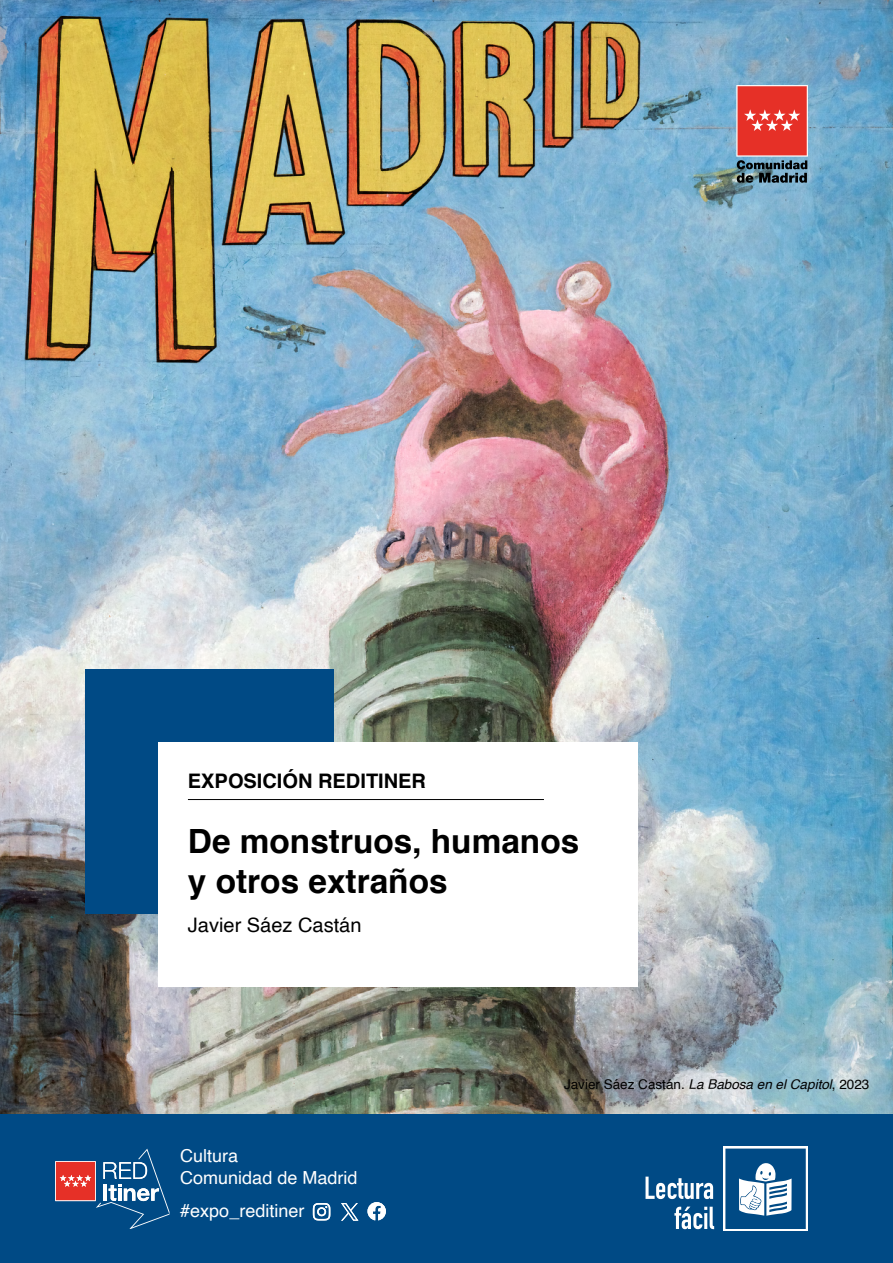
<style>
.page{position:relative;width:893px;height:1263px;background:#fff}
.page>*{position:absolute;margin:0;border:0;box-sizing:border-box;transform-origin:0 0}
.t1{font:700 33.45px/40px "Helvetica";color:#000}
.t2{font:700 20.1px "Helvetica";color:#000}
.t3{font:20.1px "Helvetica";color:#000}
.t4{font:18px "Helvetica";color:#fff}
.t5{font:13.5px "Helvetica";color:#000}
.s1{font-style:italic}
</style>
<div class="page">
<img style="left:0;top:0;width:893px;height:1114px">
<div style="left:0;top:1114px;width:893px;height:149px;background:#004a85"></div>
<div style="left:85px;top:669px;width:248px;height:245px;background:#004a85"></div>
<div style="left:158px;top:742px;width:480px;height:244px;background:#fff"></div>
<div style="left:723px;top:1146px;width:85px;height:85px;background:#fff"></div>
<svg style="left:725px;top:1148px;width:81px;height:81px"></svg>
<svg style="left:645px;top:1176px;width:68px;height:23px"></svg>
<svg style="left:674px;top:1206px;width:40px;height:23px"></svg>
<hr style="left:188px;top:799px;width:356px;height:1px;background:#000">
<svg style="left:736px;top:85px;width:72px;height:98px;background:#be5352"></svg>
<svg style="left:55px;top:1148px;width:114px;height:81px"></svg>
<svg style="left:313px;top:1203px;width:17px;height:17px"></svg>
<svg style="left:367px;top:1202px;width:19px;height:18px"></svg>
<svg style="left:341px;top:1203px;width:17px;height:18px"></svg>
<p class="t2" style="left:188px;top:764px;width:240px">EXPOSICIÓN REDITINER</p>
<p class="t1" style="left:188px;top:822px;width:393px">De monstruos, humanos y otros extraños</p>
<p class="t3" style="left:188px;top:910px;width:175px">Javier Sáez Castán</p>
<p class="t4" style="left:180px;top:1142px;width:60px">Cultura</p>
<p class="t4" style="left:180px;top:1163px;width:179px">Comunidad de Madrid</p>
<p class="t4" style="left:180px;top:1197px;width:126px">#expo_reditiner</p>
<p class="t5" style="left:564px;top:1074px;width:307px">Javier Sáez Castán. <span class="s1">La Babosa en el Capitol</span>, 2023</p>
</div>
